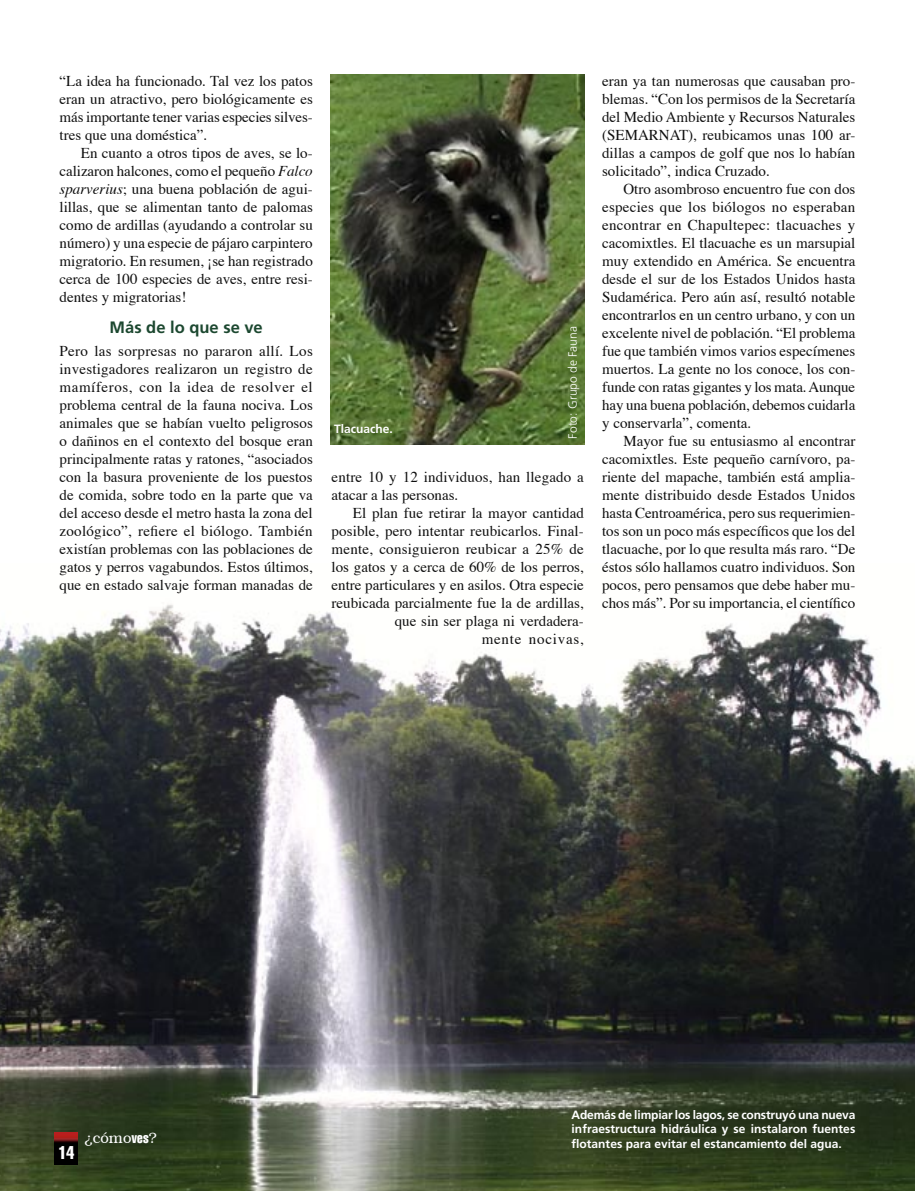
<style>
.page{position:relative;width:915px;height:1191px;background:#fff}
.page>*{position:absolute;margin:0;border:0;box-sizing:border-box;transform-origin:0 0}
.t1{font:extra-condensed 18px "Helvetica";color:#fff;scale:.95 1}
.Subtítulo{font:700 16.5px "Frutiger";color:#1c4830}
.Cuerpo_CV{font:15px/18px "Times";color:#0f0f0f;text-align:justify}
.Cuerpo_1_CV{font:15px/18px "Times";color:#0f0f0f;text-align:justify}
.t2{font:300 15px "Bookman";color:#fff}
.Pie_de_foto{font:700 12px/14.4px "Frutiger";color:#fff;text-align:justify}
.Crédito_CV{font:300 12px "Frutiger";color:#fff}
.Crédito_CV-2{font:700 12px "Frutiger";color:#fff}
.s1{font-style:italic}
.s2{font-family:"Helvetica";font-weight:400;font-stretch:extra-condensed;font-size:13.5px}
</style>
<div class="page">
<img style="left:0;top:604px;width:914px;height:587px">
<img style="left:55px;top:1132px;width:22px;height:32px">
<img style="left:331px;top:74px;width:253px;height:370px">
<p class="Cuerpo_CV" style="left:60px;top:72px;width:255px">“La idea ha funcionado. Tal vez los patos eran un atractivo, pero biológicamente es más importante tener varias especies silves&shy;tres que una doméstica”.</p>
<p class="Cuerpo_CV" style="left:60px;top:144px;width:255px;text-indent:21px">En cuanto a otros tipos de aves, se lo&shy;calizaron halcones, como el pequeño <span class="s1">Falco sparverius</span>; una buena población de agui&shy;lillas, que se alimentan tanto de palomas como de ardillas (ayudando a controlar su número) y una especie de pájaro carpintero migratorio. En resumen, ¡se han registrado cerca de 100 especies de aves, entre resi&shy;dentes y migratorias!</p>
<p class="Subtítulo" style="left:109px;top:318px;width:155px">Más de lo que se ve</p>
<p class="Cuerpo_1_CV" style="left:60px;top:342px;width:255px">Pero las sorpresas no pararon allí. Los investigadores realizaron un registro de mamíferos, con la idea de resolver el problema central de la fauna nociva. Los animales que se habían vuelto peligrosos o dañinos en el contexto del bosque eran principalmente ratas y ratones, “asociados con la basura proveniente de los puestos de comida, sobre todo en la parte que va del acceso desde el metro hasta la zona del zoológico”, refiere el biólogo. También existían problemas con las poblaciones de gatos y perros vagabundos. Estos últimos, que en estado salvaje forman manadas de</p>
<p class="Crédito_CV-2" style="left:334px;top:422px;width:60px">Tlacuache.</p>
<p class="Crédito_CV" style="left:565px;top:438px;width:114px;rotate:-90deg">Foto: Grupo de Fauna</p>
<p class="Cuerpo_1_CV" style="left:331px;top:468px;width:254px">entre 10 y 12 individuos, han llegado a atacar a las personas.</p>
<p class="Cuerpo_CV" style="left:331px;top:504px;width:254px;text-align:right">El plan fue retirar la mayor cantidad posible, pero intentar reubicarlos. Final&shy;mente, consiguieron reubicar a 25% de los gatos y a cerca de 60% de los perros, entre particulares y en asilos. Otra especie reubicada parcialmente fue la de ardillas, que sin ser plaga ni verdadera-<br>mente nocivas,</p>
<p class="Cuerpo_CV" style="left:602px;top:72px;width:255px">eran ya tan numerosas que causaban pro&shy;blemas. “Con los permisos de la Secretaría del Medio Ambiente y Recursos Naturales (SEMARNAT), reubicamos unas 100 ar&shy;dillas a campos de golf que nos lo habían solicitado”, indica Cruzado.</p>
<p class="Cuerpo_CV" style="left:602px;top:180px;width:255px;text-indent:21px">Otro asombroso encuentro fue con dos especies que los biólogos no esperaban encontrar en Chapultepec: tlacuaches y cacomixtles. El tlacuache es un marsupial muy extendido en América. Se encuentra desde el sur de los Estados Unidos hasta Sudamérica. Pero aún así, resultó notable encontrarlos en un centro urbano, y con un excelente nivel de población. “El problema fue que también vimos varios especímenes muertos. La gente no los conoce, los con&shy;funde con ratas gigantes y los mata. Aunque hay una buena población, debemos cuidarla y conservarla”, comenta.</p>
<p class="Cuerpo_CV" style="left:602px;top:432px;width:255px;text-indent:21px">Mayor fue su entusiasmo al encontrar cacomixtles. Este pequeño carnívoro, pa&shy;riente del mapache, también está amplia&shy;mente distribuido desde Estados Unidos hasta Centroamérica, pero sus requerimien&shy;tos son un poco más específicos que los del tlacuache, por lo que resulta más raro. “De éstos sólo hallamos cuatro individuos. Son pocos, pero pensamos que debe haber mu&shy;chos más”. Por su importancia, el científico</p>
<p class="t1" style="left:58px;top:1143px;width:18px">14</p>
<p class="t2" style="left:85px;top:1129px;width:74px">¿cómo<span class="s2">ves</span>?</p>
<p class="Pie_de_foto" style="left:571px;top:1107px;width:285px">Además de limpiar los lagos, se construyó una nueva infraestructura hidráulica y se instalaron fuentes flotantes para evitar el estancamiento del agua.</p>
</div>
